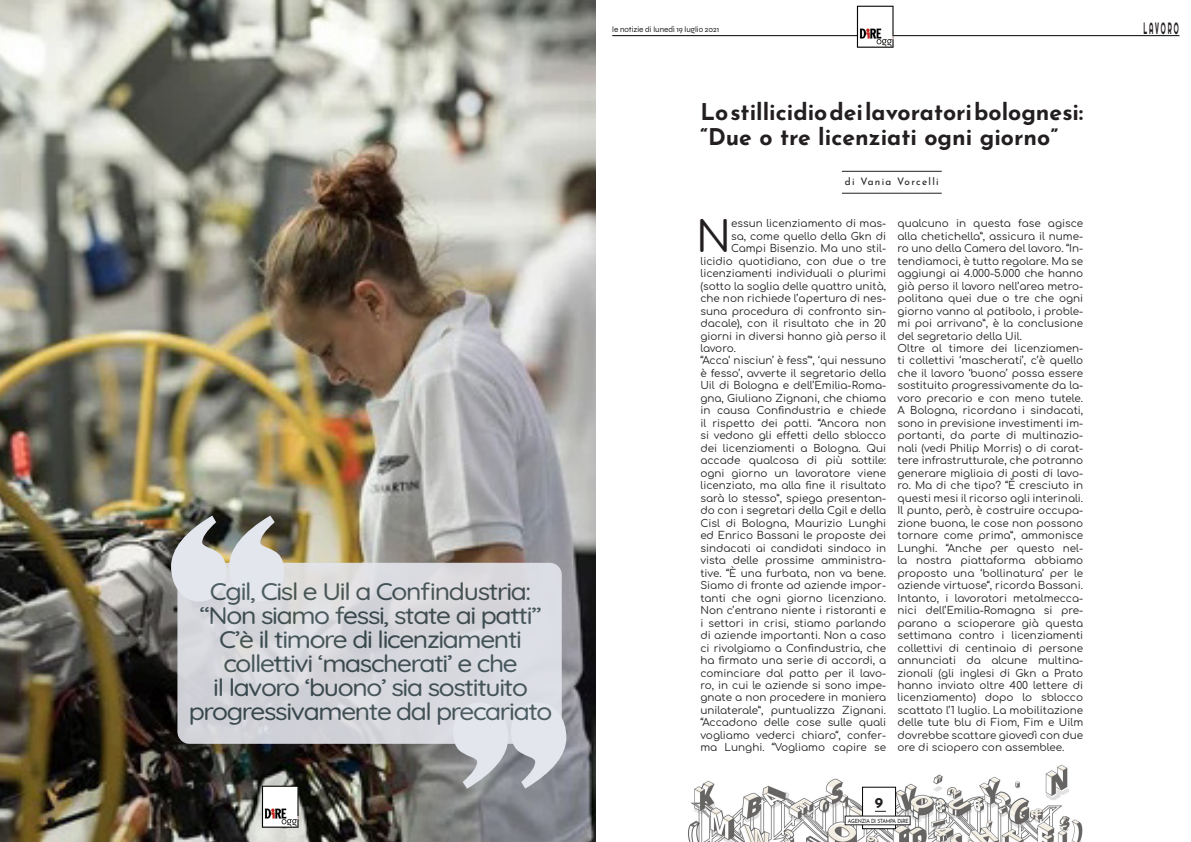
<style>
.page{position:relative;width:1191px;height:842px;background:#fff}
.page>*{position:absolute;margin:0;border:0;box-sizing:border-box;transform-origin:0 0}
.t1{font:42.4px "Comfortaa";color:#231f20}
.t2{font:300 24px/24px "Quicksand";letter-spacing:-.05em;color:#3c4e54;text-align:center;scale:1.1 1}
.t3{font:700 23px/25px "Josefin Sans";color:#231f20}
.t4{font:16.4px "Righteous";letter-spacing:.29em;color:#231f20;scale:.39 1}
.t5{font:700 15px "Josefin Sans";color:#231f20}
.t6{font:10.4px/12.5px "Comfortaa";color:#231f20;text-align:justify}
.t7{font:10.2px "Josefin Sans";letter-spacing:.13em;color:#231f20}
.t8{font:8px "Syne";color:#231f20}
.t9{font:5.7px "Josefin Sans";letter-spacing:-.04em;color:#231f20;scale:.88 1}
.s1{font-weight:700}
</style>
<div class="page">
<img style="left:688px;top:764px;width:395px;height:78px">
<hr style="left:842px;top:193px;width:99px;height:1px;background:#231f20">
<hr style="left:842px;top:171px;width:99px;height:1px;background:#231f20">
<img style="left:0;top:0;width:595px;height:842px">
<img style="left:171px;top:515px;width:113px;height:87px">
<svg style="left:453px;top:702px;width:113px;height:87px;background:#afb1b7"></svg>
<svg style="left:177px;top:563px;width:385px;height:181px;background:#d8d9de"></svg>
<hr style="left:612px;top:35px;width:567px;height:1px;background:#000">
<div style="left:862px;top:787px;width:34px;height:42px;background:#fff;border:1px solid #000"></div>
<div style="left:845px;top:816px;width:65px;height:9px;background:#fff"></div>
<img style="left:842px;top:5px;width:74px;height:42px">
<img style="left:247px;top:784px;width:73px;height:43px">
<h2 class="t2" style="left:189px;top:577px;width:332px">Cgil, Cisl e Uil a Confindustria: “Non siamo fessi, state ai patti”<br>C’è il timore di licenziamenti collettivi ‘mascherati’ e che<br>il lavoro ‘buono’ sia sostituito progressivamente dal precariato</h2>
<p class="t8" style="left:612px;top:24px;width:109px">le notizie di lunedì 19 luglio 2021</p>
<p class="t3" style="left:700px;top:97px;width:384px">Lo stillicidio dei lavoratori bolognesi: “Due o tre licenziati ogni giorno”</p>
<p class="t7" style="left:845px;top:173px;width:95px">di Vania Vorcelli</p>
<p class="t1" style="left:696px;top:199px;width:36px">N</p>
<p class="t6" style="left:731px;top:216px;width:156px">essun licenziamento di mas-</p>
<p class="t6" style="left:731px;top:228px;width:156px">sa, come quello della Gkn di</p>
<p class="t6" style="left:731px;top:241px;width:156px">Campi Bisenzio. Ma uno stil-</p>
<p class="t6" style="left:700px;top:253px;width:187px">licidio quotidiano, con due o tre</p>
<p class="t6" style="left:700px;top:266px;width:187px">licenziamenti individuali o plurimi</p>
<p class="t6" style="left:700px;top:278px;width:187px">(sotto la soglia delle quattro unità,</p>
<p class="t6" style="left:700px;top:291px;width:187px">che non richiede l’apertura di nes-</p>
<p class="t6" style="left:700px;top:303px;width:187px">suna procedura di confronto sin-</p>
<p class="t6" style="left:700px;top:316px;width:187px">dacale), con il risultato che in 20</p>
<p class="t6" style="left:700px;top:328px;width:187px">giorni in diversi hanno già perso il</p>
<p class="t6" style="left:700px;top:341px;width:37px">lavoro.</p>
<p class="t6" style="left:700px;top:353px;width:187px">“Acca’ nisciun’ è fess’”, ‘qui nessuno è fesso’, avverte il segretario della Uil di Bologna e dell’Emilia-Roma&shy;gna, Giuliano Zignani, che chiama in causa Confindustria e chiede il rispetto dei patti. “Ancora non si vedono gli effetti dello sblocco dei licenziamenti a Bologna. Qui accade qualcosa di più sottile: ogni giorno un lavoratore viene licenziato, ma alla fine il risultato sarà lo stesso”, spiega presentan&shy;do con i segretari della Cgil e della Cisl di Bologna, Maurizio Lunghi ed Enrico Bassani le proposte dei sindacati ai candidati sindaco in vista delle prossime amministra&shy;tive. “È una furbata, non va bene.<br>Siamo di fronte ad aziende impor&shy;tanti che ogni giorno licenziano.<br>Non c’entrano niente i ristoranti e i settori in crisi, stiamo parlando di aziende importanti. Non a caso ci rivolgiamo a Confindustria, che ha firmato una serie di accordi, a cominciare dal patto per il lavo&shy;ro, in cui le aziende si sono impe&shy;gnate a non procedere in maniera unilaterale”, puntualizza Zignani. “Accadono delle cose sulle quali vogliamo vederci chiaro“, confer&shy;ma Lunghi. “Vogliamo capire se</p>
<p class="t6" style="left:897px;top:216px;width:187px">qualcuno in questa fase agisce alla chetichella”, assicura il nume&shy;ro uno della Camera del lavoro. “In&shy;tendiamoci, è tutto regolare. Ma se aggiungi ai 4.000-5.000 che hanno già perso il lavoro nell’area metro&shy;politana quei due o tre che ogni giorno vanno al patibolo, i proble&shy;mi poi arrivano”, è la conclusione del segretario della Uil.</p>
<p class="t6" style="left:897px;top:341px;width:187px">Oltre al timore dei licenziamen&shy;ti collettivi ‘mascherati’, c’è quello che il lavoro ‘buono’ possa essere sostituito progressivamente da la&shy;voro precario e con meno tutele.<br>A Bologna, ricordano i sindacati, sono in previsione investimenti im&shy;portanti, da parte di multinazio&shy;nali (vedi Philip Morris) o di carat&shy;tere infrastrutturale, che potranno generare migliaia di posti di lavo&shy;ro. Ma di che tipo? “È cresciuto in questi mesi il ricorso agli interinali.<br>Il punto, però, è costruire occupa&shy;zione buona, le cose non possono tornare come prima”, ammonisce Lunghi. “Anche per questo nel&shy;la nostra piattaforma abbiamo proposto una ‘bollinatura’ per le aziende virtuose“, ricorda Bassani.</p>
<p class="t6" style="left:897px;top:590px;width:187px">Intanto, i lavoratori metalmecca&shy;nici dell’Emilia-Romagna si pre&shy;parano a scioperare già questa settimana contro i licenziamenti collettivi di centinaia di persone annunciati da alcune multina&shy;zionali (gli inglesi di Gkn a Prato hanno inviato oltre 400 lettere di licenziamento) dopo lo sblocco scattato l’1 luglio. La mobilitazione delle tute blu di Fiom, Fim e Uilm dovrebbe scattare giovedì con due ore di sciopero con assemblee.</p>
<h3 class="t5" style="left:875px;top:792px;width:10px">9</h3>
<p class="t9" style="left:848px;top:816px;width:71px">AGENZIA DI STAMPA D<span class="s1">i</span>RE</p>
<p class="t4" style="left:1143px;top:17px;width:92px">LAVORO</p>
</div>
